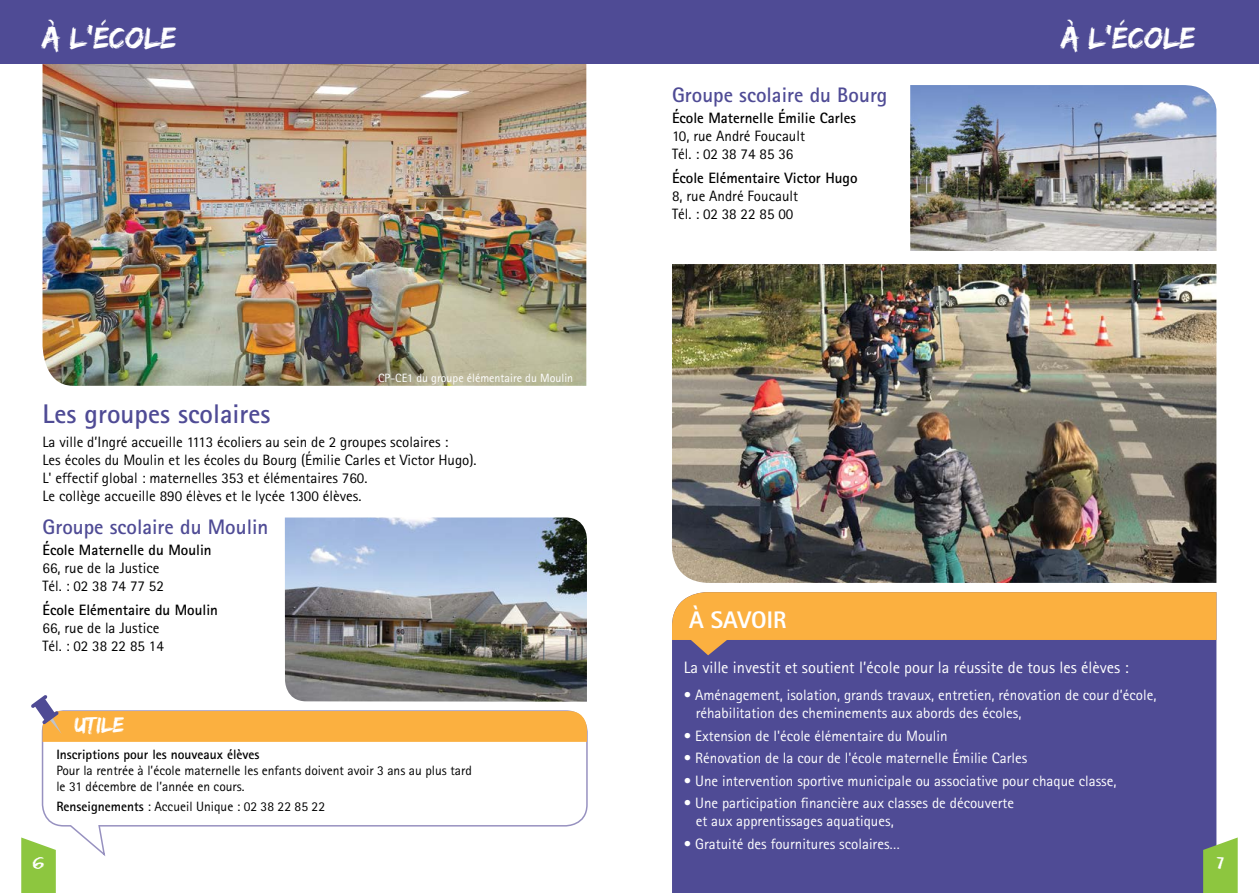
<style>
.page{position:relative;width:1259px;height:893px;background:#fff}
.page>*{position:absolute;margin:0;border:0;box-sizing:border-box;transform-origin:0 0}
.t1{font:31.5px "Edo SZ";color:#fff}
.t2{font:700 27px "Rotis Sans Serif";color:#4f4b95}
.t3{font:800 24px "Rotis Sans Serif";color:#fff}
.t4{font:22.5px "Edo SZ";color:#fff}
.t5{font:700 21px "Rotis Sans Serif";color:#4f4b95}
.t6{font:16.5px "Rotis Sans Serif";color:#fff}
.t7{font:15px/18px "Rotis Sans Serif";color:#fff}
.t8{font:15px/18px "Rotis Sans Serif";color:#000}
.t9{font:700 15px "Rotis Sans Serif";color:#000}
.t10{font:15px "Eraser Dust";color:#fff}
.t11{font:13.5px/16.2px "Rotis Sans Serif";color:#000}
.t12{font:700 13.5px "Rotis Sans Serif";color:#000}
.t13{font:12px "Rotis Sans Serif";color:#fff}
.s1{font-weight:700}
</style>
<div class="page">
<div style="left:672px;top:655px;width:544px;height:238px;background:#4f4b95"></div>
<svg style="left:672px;top:592px;width:544px;height:63px;background:#d29955"></svg>
<img style="left:910px;top:85px;width:306px;height:166px">
<img style="left:671px;top:264px;width:545px;height:319px">
<div style="left:629px;top:0;width:630px;height:64px;background:#4f4b95"></div>
<svg style="left:1203px;top:837px;width:34px;height:56px;background:#8dbf4e"></svg>
<img style="left:43px;top:64px;width:543px;height:322px">
<div style="left:0;top:0;width:629px;height:64px;background:#4f4b95"></div>
<svg style="left:21px;top:837px;width:35px;height:56px;background:#93c94a"></svg>
<img style="left:285px;top:517px;width:302px;height:178px">
<svg style="left:41px;top:727px;width:547px;height:131px"></svg>
<svg style="left:31px;top:695px;width:556px;height:47px"></svg>
<h1 class="t1" style="left:43px;top:20px;width:135px">à l’école</h1>
<p class="t13" style="left:378px;top:371px;width:197px">CP-CE1 du groupe élémentaire du Moulin</p>
<h2 class="t2" style="left:43px;top:396px;width:229px">Les groupes scolaires</h2>
<p class="t8" style="left:43px;top:432px;width:435px">La ville d’Ingré accueille 1113 écoliers au sein de 2 groupes scolaires :<br>Les écoles du Moulin et les écoles du Bourg (Émilie Carles et Victor Hugo).<br>L' effectif global : maternelles 353 et élémentaires 760.<br>Le collège accueille 890 élèves et le lycée 1300 élèves.</p>
<h3 class="t5" style="left:43px;top:514px;width:227px">Groupe scolaire du Moulin</h3>
<p class="t9" style="left:43px;top:540px;width:171px">École Maternelle du Moulin</p>
<p class="t8" style="left:43px;top:559px;width:123px">66, rue de la Justice<br>Tél. : 02 38 74 77 52</p>
<p class="t9" style="left:43px;top:600px;width:177px">École Elémentaire du Moulin</p>
<p class="t8" style="left:43px;top:619px;width:123px">66, rue de la Justice<br>Tél. : 02 38 22 85 14</p>
<h3 class="t4" style="left:74px;top:711px;width:51px">Utile</h3>
<p class="t12" style="left:56px;top:746px;width:205px">Inscriptions pour les nouveaux élèves</p>
<p class="t11" style="left:56px;top:762px;width:417px">Pour la rentrée à l’école maternelle les enfants doivent avoir 3 ans au plus tard le 31 décembre de l’année en cours.</p>
<p class="t11" style="left:56px;top:798px;width:270px"><span class="s1">Renseignements</span> : Accueil Unique : 02 38 22 85 22</p>
<p class="t10" style="left:33px;top:855px;width:13px">6</p>
<h3 class="t5" style="left:672px;top:81px;width:217px">Groupe scolaire du Bourg</h3>
<p class="t9" style="left:672px;top:108px;width:185px">École Maternelle Émilie Carles</p>
<p class="t8" style="left:672px;top:126px;width:135px">10, rue André Foucault<br>Tél. : 02 38 74 85 36</p>
<p class="t9" style="left:672px;top:168px;width:187px">École Elémentaire Victor Hugo</p>
<p class="t8" style="left:672px;top:186px;width:128px">8, rue André Foucault<br>Tél. : 02 38 22 85 00</p>
<h1 class="t1" style="left:1061px;top:20px;width:135px">à l’école</h1>
<h3 class="t3" style="left:689px;top:605px;width:99px">À SAVOIR</h3>
<p class="t6" style="left:684px;top:658px;width:446px">La ville investit et soutient l’école pour la réussite de tous les élèves :</p>
<p class="t7" style="left:696px;top:686px;width:462px;text-indent:-12px">• Aménagement, isolation, grands travaux, entretien, rénovation de cour d’école, réhabilitation des cheminements aux abords des écoles,</p>
<p class="t7" style="left:684px;top:726px;width:265px">• Extension de l'école élémentaire du Moulin</p>
<p class="t7" style="left:684px;top:749px;width:345px">• Rénovation de la cour de l'école maternelle Émilie Carles</p>
<p class="t7" style="left:684px;top:771px;width:434px">• Une intervention sportive municipale ou associative pour chaque classe,</p>
<p class="t7" style="left:696px;top:794px;width:320px;text-indent:-12px">• Une participation financière aux classes de découverte et aux apprentissages aquatiques,</p>
<p class="t7" style="left:684px;top:834px;width:218px">• Gratuité des fournitures scolaires…</p>
<p class="t10" style="left:1216px;top:855px;width:9px">7</p>
</div>
